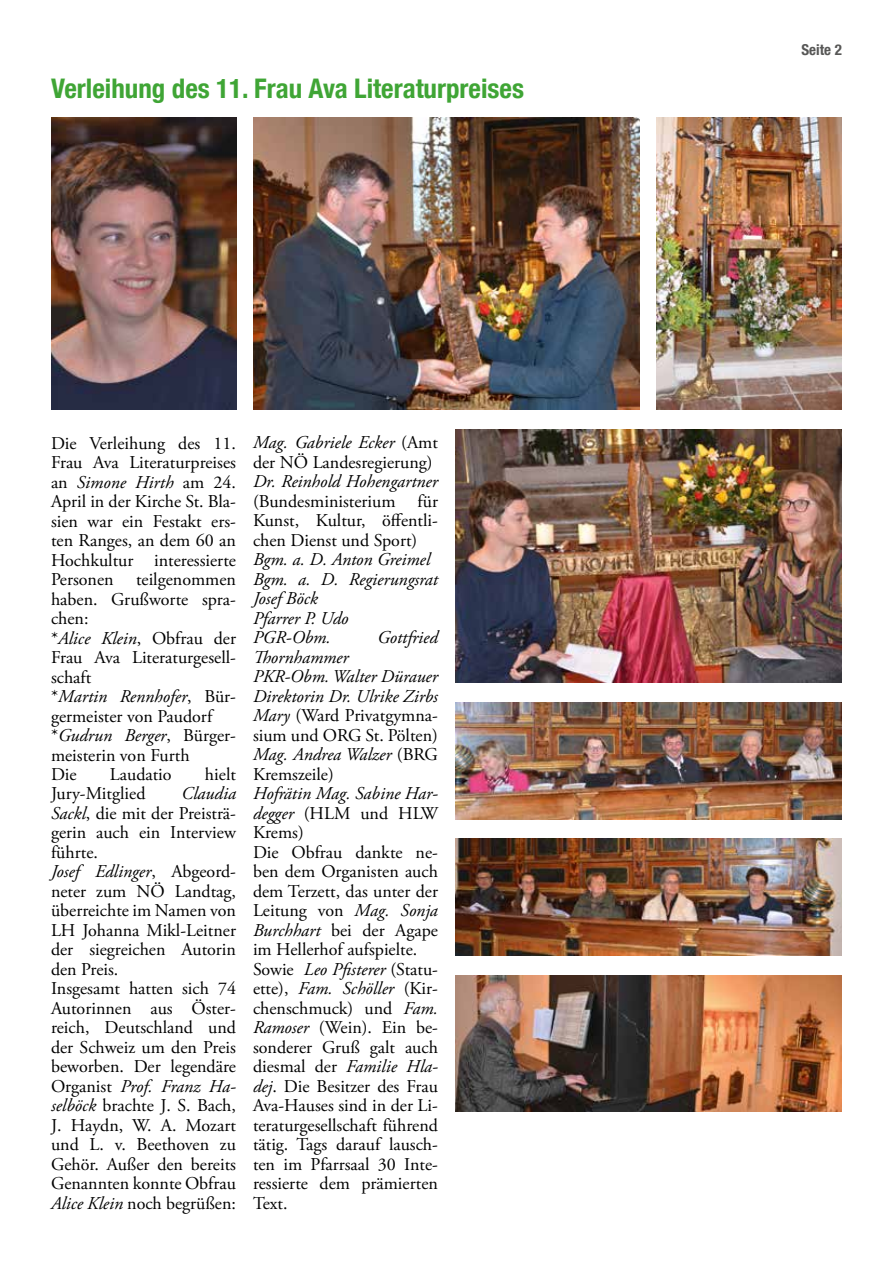
<style>
.page{position:relative;width:893px;height:1263px;background:#fff}
.page>*{position:absolute;margin:0;border:0;box-sizing:border-box;transform-origin:0 0}
.t1{font:700 condensed 27px "Helvetica Neue LT Com";color:#3fa535}
.t2{font:18px/19.5px "Adobe Garamond Pro";color:#000}
.t3{font:italic 18px/19.5px "Adobe Garamond Pro";color:#000}
.t4{font:700 condensed 15px "Helvetica Neue LT Com";color:#575756}
.s1{font-style:italic}
.s2{font-style:normal}
</style>
<div class="page">
<img style="left:455px;top:702px;width:387px;height:117px">
<img style="left:455px;top:839px;width:387px;height:117px">
<img style="left:455px;top:429px;width:387px;height:253px">
<img style="left:51px;top:117px;width:185px;height:293px">
<img style="left:253px;top:117px;width:387px;height:293px">
<img style="left:455px;top:975px;width:387px;height:137px">
<img style="left:657px;top:117px;width:185px;height:293px">
<h1 class="t1" style="left:51px;top:72px;width:475px">Verleihung des 11. Frau Ava Literaturpreises</h1>
<p class="t2" style="left:51px;top:434px;width:186px">Die Verleihung des 11.<br>Frau Ava Literaturpreises an <span class="s1">Simone Hirth</span> am 24.<br>April in der Kirche St. Bla&shy;sien war ein Festakt ers&shy;ten Ranges, an dem 60 an<br>Hochkultur interessierte<br>Personen teilgenommen haben. Grußworte spra&shy;chen:<br>*<span class="s1">Alice Klein</span>, Obfrau der<br>Frau Ava Literaturgesell&shy;schaft<br>*<span class="s1">Martin Rennhofer</span>, Bür&shy;germeister von Paudorf *<span class="s1">Gudrun Berger</span>, Bürger&shy;meisterin von Furth<br>Die</p>
<p class="t2" style="left:110px;top:765px;width:63px">Laudatio</p>
<p class="t2" style="left:205px;top:765px;width:32px">hielt</p>
<p class="t2" style="left:51px;top:785px;width:96px">Jury-Mitglied</p>
<p class="t2" style="left:51px;top:785px;width:186px;text-indent:130px"><span class="s1">Claudia<br>Sackl</span>, die mit der Preisträ&shy;gerin auch ein Interview führte.<br><span class="s1">Josef Edlinger</span>, Abgeord&shy;neter zum NÖ Landtag, überreichte im Namen von<br>LH Johanna Mikl-Leitner der siegreichen Autorin den Preis.<br>Insgesamt hatten sich 74<br>Autorinnen aus Öster&shy;reich, Deutschland und der Schweiz um den Preis beworben. Der legendäre<br>Organist <span class="s1">Prof. Franz Ha&shy;selböck</span> brachte J. S. Bach,<br>J. Haydn, W. A. Mozart und L. v. Beethoven zu<br>Gehör. Außer den bereits<br>Genannten konnte Obfrau<br><span class="s1">Alice Klein</span> noch begrüßen:</p>
<p class="t2" style="left:253px;top:433px;width:186px"><span class="s1">Mag. Gabriele Ecker</span> (Amt der NÖ Landesregierung)</p>
<p class="t3" style="left:253px;top:472px;width:186px">Dr. Reinhold Hohengartner</p>
<p class="t2" style="left:253px;top:492px;width:186px;text-align:justify">(Bundesministerium für Kunst, Kultur, öffentli&shy;chen Dienst und Sport)</p>
<p class="t3" style="left:253px;top:550px;width:186px">Bgm. a. D. Anton Greimel<br>Bgm. a. D. Regierungsrat<br>Josef Böck<br>Pfarrer P. Udo<br>PGR-Obm.</p>
<p class="t3" style="left:377px;top:628px;width:62px">Gottfried</p>
<p class="t3" style="left:253px;top:648px;width:186px">Thornhammer<br>PKR-Obm. Walter Dürauer<br>Direktorin Dr. Ulrike Zirbs<br>Mary <span class="s2">(Ward Privatgymna&shy;sium und ORG St. Pölten)<br></span>Mag. Andrea Walzer <span class="s2">(BRG<br>Kremszeile)</span></p>
<p class="t2" style="left:253px;top:784px;width:186px"><span class="s1">Hofrätin Mag. Sabine Har&shy;degger</span> (HLM und HLW<br>Krems)<br>Die Obfrau dankte ne&shy;ben dem Organisten auch dem Terzett, das unter der<br>Leitung von <span class="s1">Mag. Sonja<br>Burchhart</span> bei der Agape im Hellerhof aufspielte.<br>Sowie <span class="s1">Leo Pfisterer</span> (Statu&shy;ette), <span class="s1">Fam. Schöller</span> (Kir&shy;chenschmuck) und <span class="s1">Fam.<br>Ramoser</span> (Wein). Ein be&shy;sonderer Gruß galt auch diesmal der <span class="s1">Familie Hla&shy;dej</span>. Die Besitzer des Frau<br>Ava-Hauses sind in der Li&shy;teraturgesellschaft führend tätig. Tags darauf lausch&shy;ten im Pfarrsaal 30 Inte&shy;ressierte dem prämierten<br>Text.</p>
<p class="t4" style="left:801px;top:40px;width:42px">Seite 2</p>
</div>
